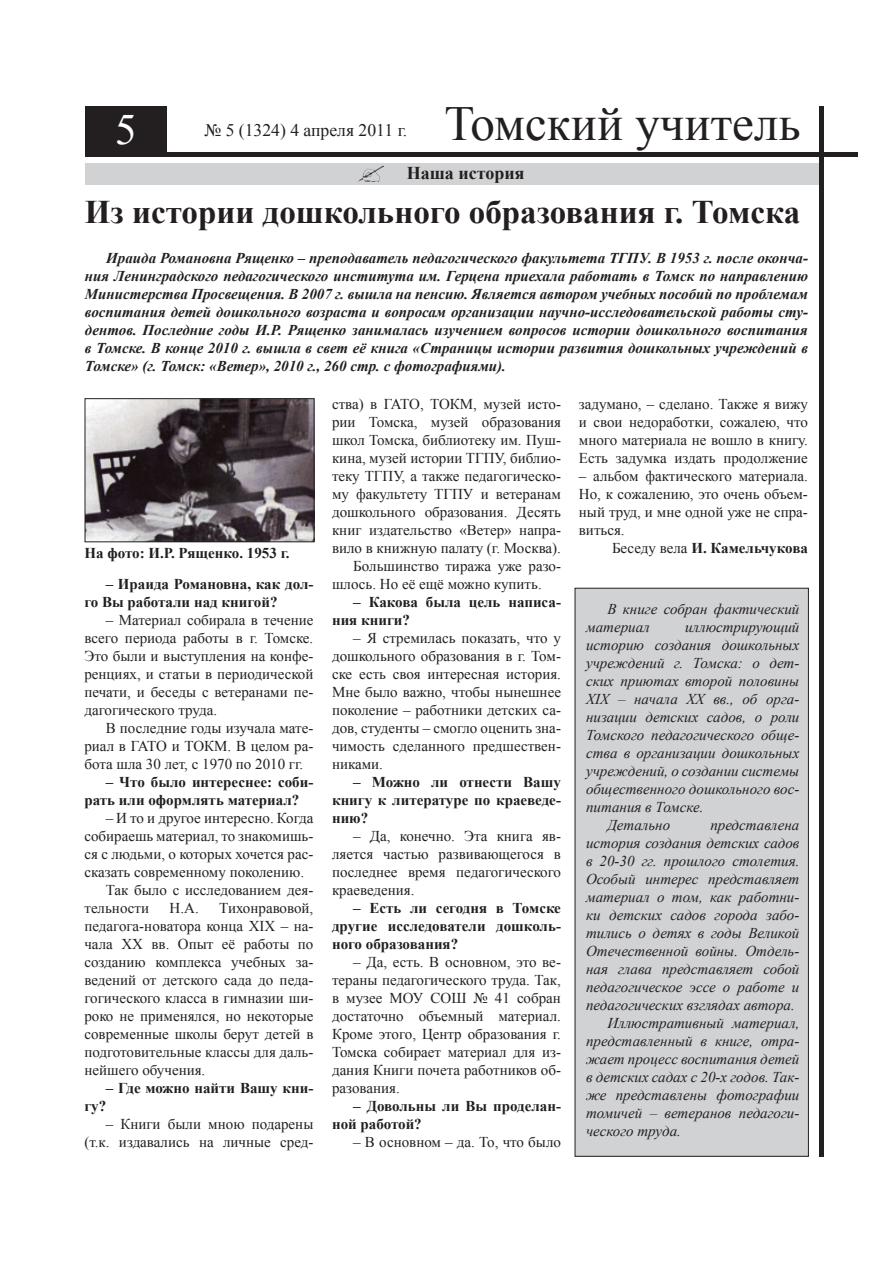
<style>
.page{position:relative;width:893px;height:1263px;background:#fff}
.page>*{position:absolute;margin:0;border:0;box-sizing:border-box;transform-origin:0 0}
.t1{font:49.05px "Times New Roman";color:#231f20}
.t2{font:43.2px "Times New Roman";color:#fff}
.t3{font:700 33px "Times New Roman";color:#231f20}
.t4{font:700 18px "Times New Roman";color:#231f20}
.t5{font:17.7px "Times New Roman";color:#231f20}
.t6{font:15px/18px "Times New Roman";color:#231f20;text-align:justify}
.t7{font:italic 15px/18px "Times New Roman";color:#231f20;text-align:justify}
.t8{font:italic 700 15px/18px "Times New Roman";color:#231f20;text-align:justify}
.t9{font:700 15px/18px "Times New Roman";color:#231f20}
.s1{font-weight:400}
</style>
<div class="page">
<div style="left:85px;top:163px;width:738px;height:21px;background:#d1d2d4"></div>
<hr style="left:85px;top:152px;width:773px;height:4px;background:#231f20">
<div style="left:85px;top:106px;width:82px;height:50px;background:#231f20"></div>
<hr style="left:819px;top:106px;width:4px;height:1051px;background:#231f20">
<img style="left:357px;top:166px;width:26px;height:16px">
<div style="left:575px;top:588px;width:233px;height:568px;background:#d1d2d4"></div>
<div style="left:575px;top:588px;width:234px;height:569px;border:1px solid #231f20"></div>
<img style="left:87px;top:400px;width:225px;height:140px">
<div style="left:85px;top:398px;width:229px;height:144px;border:1px solid #231f20"></div>
<h1 class="t1" style="left:444px;top:91px;width:358px">Томский учитель</h1>
<p class="t4" style="left:407px;top:160px;width:119px">Наша история</p>
<p class="t3" style="left:85px;top:190px;width:717px">Из истории дошкольного образования г. Томска</p>
<p class="t8" style="left:85px;top:249px;width:725px;text-indent:21px">Ираида Романовна Рященко – преподаватель педагогического факультета ТГПУ. В 1953 г. после оконча&shy;ния Ленинградского педагогического института им. Герцена приехала работать в Томск по направлению Министерства Просвещения. В 2007 г. вышла на пенсию. Является автором учебных пособий по проблемам воспитания детей дошкольного возраста и вопросам организации научно-исследовательской работы сту&shy;дентов. Последние годы И.Р. Рященко занималась изучением вопросов истории дошкольного воспитания в Томске. В конце 2010 г. вышла в свет её книга «Страницы истории развития дошкольных учреждений в Томске» (г. Томск: «Ветер», 2010 г., 260 стр. с фотографиями).</p>
<p class="t2" style="left:115px;top:100px;width:23px">5</p>
<p class="t5" style="left:204px;top:118px;width:204px">№ 5 (1324) 4 апреля 2011 г.</p>
<p class="t6" style="left:332px;top:394px;width:230px">ства) в ГАТО, ТОКМ, музей исто&shy;рии Томска, музей образования школ Томска, библиотеку им. Пуш&shy;кина, музей истории ТГПУ, библио&shy;теку ТГПУ, а также педагогическо&shy;му факультету ТГПУ и ветеранам дошкольного образования. Десять книг издательство «Ветер» напра&shy;вило в книжную палату (г. Москва).</p>
<p class="t6" style="left:332px;top:556px;width:230px;text-indent:21px">Большинство тиража уже разо&shy;шлось. Но её ещё можно купить.</p>
<p class="t9" style="left:332px;top:592px;width:230px;text-indent:21px">– Какова была цель написа&shy;ния книги?</p>
<p class="t6" style="left:332px;top:628px;width:230px;text-indent:21px">– Я стремилась показать, что у дошкольного образования в г. Том&shy;ске есть своя интересная история.<br>Мне было важно, чтобы нынешнее поколение – работники детских са&shy;дов, студенты – смогло оценить зна&shy;чимость сделанного предшествен&shy;никами.</p>
<p class="t9" style="left:332px;top:772px;width:230px;text-align:justify;text-indent:21px">– Можно ли отнести Вашу книгу к литературе по краеведе&shy;нию?</p>
<p class="t6" style="left:332px;top:826px;width:230px;text-indent:21px">– Да, конечно. Эта книга яв&shy;ляется частью развивающегося в последнее время педагогического краеведения.</p>
<p class="t9" style="left:332px;top:898px;width:230px;text-align:justify;text-indent:21px">– Есть ли сегодня в Томске другие исследователи дошколь&shy;ного образования?</p>
<p class="t6" style="left:332px;top:952px;width:230px;text-indent:21px">– Да, есть. В основном, это ве&shy;тераны педагогического труда. Так, в музее МОУ СОШ № 41 собран достаточно объемный материал.<br>Кроме этого, Центр образования г.<br>Томска собирает материал для из&shy;дания Книги почета работников об&shy;разования.</p>
<p class="t9" style="left:332px;top:1096px;width:230px;text-indent:21px">– Довольны ли Вы проделан&shy;ной работой?</p>
<p class="t6" style="left:353px;top:1132px;width:209px">– В основном – да. То, что было</p>
<p class="t6" style="left:579px;top:394px;width:231px">задумано, – сделано. Также я вижу и свои недоработки, сожалею, что много материала не вошло в книгу.<br>Есть задумка издать продолжение</p>
<p class="t6" style="left:579px;top:466px;width:231px">– альбом фактического материала.<br>Но, к сожалению, это очень объем&shy;ный труд, и мне одной уже не спра&shy;виться.</p>
<p class="t9" style="left:84px;top:543px;width:207px">На фото: И.Р. Рященко. 1953 г.</p>
<p class="t9" style="left:612px;top:538px;width:197px"><span class="s1">Беседу вела</span> И. Камельчукова</p>
<p class="t9" style="left:84px;top:574px;width:230px;text-indent:21px">– Ираида Романовна, как дол&shy;го Вы работали над книгой?</p>
<p class="t6" style="left:84px;top:611px;width:230px;text-indent:21px">– Материал собирала в течение всего периода работы в г. Томске.<br>Это были и выступления на конфе&shy;ренциях, и статьи в периодической печати, и беседы с ветеранами пе&shy;дагогического труда.</p>
<p class="t6" style="left:84px;top:719px;width:230px;text-indent:21px">В последние годы изучала мате&shy;риал в ГАТО и ТОКМ. В целом ра&shy;бота шла 30 лет, с 1970 по 2010 гг.</p>
<p class="t9" style="left:84px;top:772px;width:230px;text-indent:21px">– Что было интереснее: соби&shy;рать или оформлять материал?</p>
<p class="t6" style="left:84px;top:809px;width:230px;text-indent:21px">– И то и другое интересно. Когда собираешь материал, то знакомишь&shy;ся с людьми, о которых хочется рас&shy;сказать современному поколению.</p>
<p class="t6" style="left:84px;top:881px;width:230px;text-indent:21px">Так было с исследованием дея&shy;тельности</p>
<p class="t7" style="left:586px;top:600px;width:215px;text-indent:21px">В книге собран фактический материал</p>
<p class="t7" style="left:586px;top:618px;width:215px;text-indent:99px">иллюстрирующий историю создания дошкольных учреждений г. Томска: о дет&shy;ских приютах второй половины XIX – начала XX вв., об орга&shy;низации детских садов, о роли Томского педагогического обще&shy;ства в организации дошкольных учреждений, о создании системы общественного дошкольного вос&shy;питания в Томске.</p>
<p class="t7" style="left:607px;top:816px;width:64px">Детально</p>
<p class="t7" style="left:586px;top:816px;width:215px;text-indent:124px">представлена история создания детских садов в 20-30 гг. прошлого столетия.<br>Особый интерес представляет материал о том, как работни&shy;ки детских садов города забо&shy;тились о детях в годы Великой Отечественной войны. Отдель&shy;ная глава представляет собой педагогическое эссе о работе и педагогических взглядах автора.</p>
<p class="t7" style="left:586px;top:1014px;width:215px;text-indent:21px">Иллюстративный материал, представленный в книге, отра&shy;жает процесс воспитания детей в детских садах с 20-х годов. Так&shy;же представлены фотографии томичей – ветеранов педагоги&shy;ческого труда.</p>
<p class="t6" style="left:170px;top:899px;width:31px">Н.А.</p>
<p class="t6" style="left:84px;top:899px;width:230px;text-indent:135px">Тихонравовой, педагога-новатора конца XIX – на&shy;чала XX вв. Опыт её работы по созданию комплекса учебных за&shy;ведений от детского сада до педа&shy;гогического класса в гимназии ши&shy;роко не применялся, но некоторые современные школы берут детей в подготовительные классы для даль&shy;нейшего обучения.</p>
<p class="t9" style="left:84px;top:1078px;width:230px;text-indent:21px">– Где можно найти Вашу кни&shy;гу?</p>
<p class="t6" style="left:84px;top:1115px;width:230px;text-align:right">– Книги были мною подарены (т.к. издавались на личные сред-</p>
</div>
